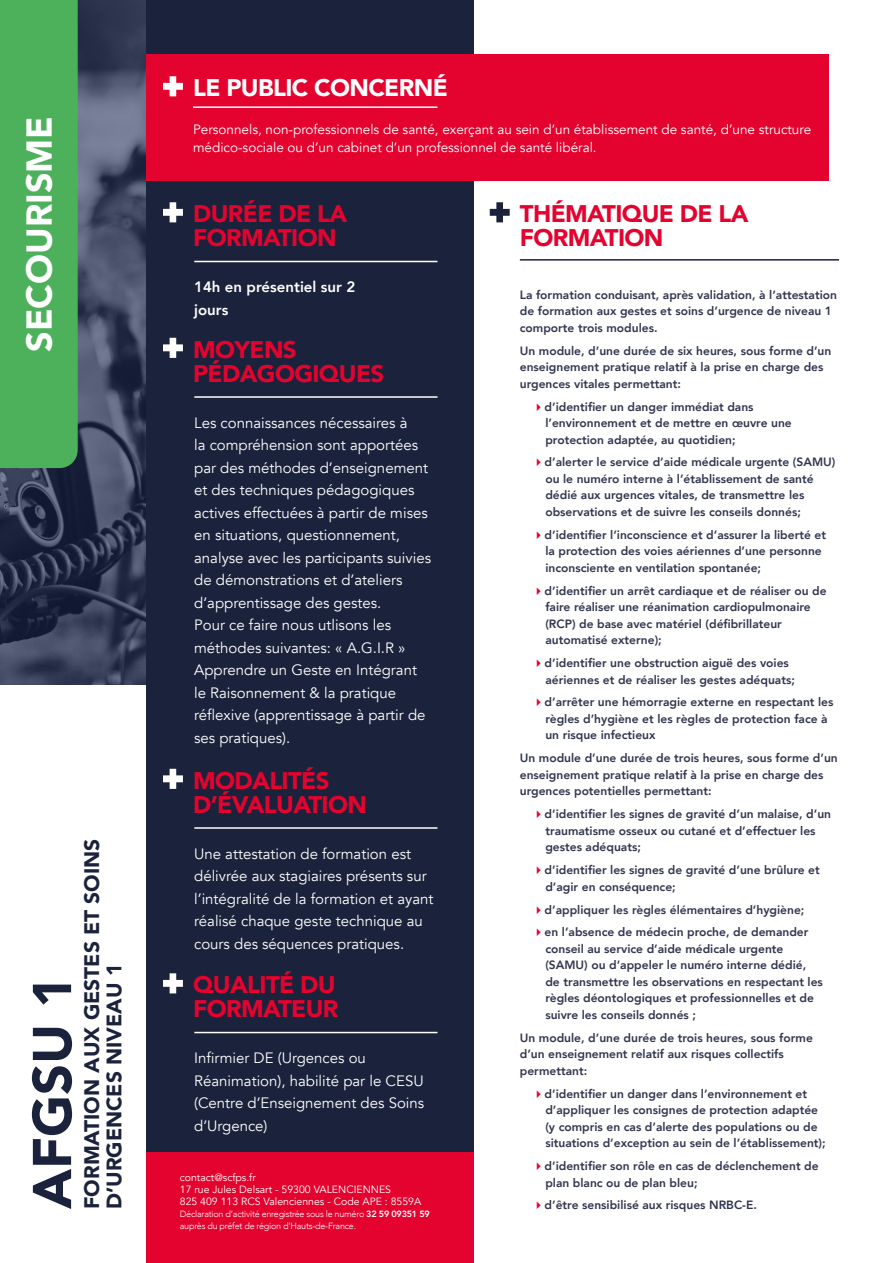
<style>
.page{position:relative;width:893px;height:1263px;background:#fff}
.page>*{position:absolute;margin:0;border:0;box-sizing:border-box;transform-origin:0 0}
.t1{font:900 54px "Avenir";color:#1b233c}
.t2{font:900 36px "Avenir";color:#fff}
.t3{font:900 24px/24px "Avenir";letter-spacing:-.025em;color:#e4032e}
.t4{font:900 24px "Avenir";letter-spacing:-.025em;color:#fff}
.t5{font:900 21px/22.5px "Avenir";color:#1b233c}
.t6{font:15px/22.5px "Avenir";color:#fff}
.t7{font:800 15px/22.5px "Avenir";color:#fff}
.t8{font:13.5px/18px "Avenir";color:#fff}
.t9{font:800 12px/16.5px "Avenir";color:#31364f}
.t10{font:10.5px/12px "Avenir";color:#fff}
.t11{font:300 9px/12px "Avenir";letter-spacing:-.025em;color:#fff}
.s1{font-weight:800}
</style>
<div class="page">
<img style="left:0;top:0;width:147px;height:684px">
<div style="left:147px;top:1152px;width:327px;height:111px;background:#e4032e"></div>
<div style="left:147px;top:0;width:327px;height:1152px;background:#1b233c"></div>
<div style="left:147px;top:54px;width:682px;height:126px;background:#e4032e"></div>
<svg style="left:163px;top:76px;width:20px;height:20px"></svg>
<hr style="left:193px;top:106px;width:244px;height:2px;background:#fff">
<div style="left:0;top:0;width:78px;height:468px;background:#4db05b"></div>
<svg style="left:163px;top:202px;width:20px;height:20px"></svg>
<hr style="left:194px;top:261px;width:243px;height:1px;background:#fff">
<svg style="left:163px;top:338px;width:20px;height:20px"></svg>
<hr style="left:194px;top:396px;width:243px;height:2px;background:#fff">
<svg style="left:163px;top:769px;width:20px;height:20px"></svg>
<hr style="left:194px;top:827px;width:243px;height:2px;background:#fff">
<svg style="left:163px;top:973px;width:20px;height:20px"></svg>
<hr style="left:194px;top:1032px;width:243px;height:1px;background:#fff">
<svg style="left:490px;top:202px;width:20px;height:20px"></svg>
<hr style="left:520px;top:259px;width:319px;height:2px;background:#1b233c">
<h2 class="t2" style="left:8px;top:352px;width:237px;rotate:-90deg">SECOURISME</h2>
<h1 class="t1" style="left:6px;top:1209px;width:235px;rotate:-90deg">AFGSU 1</h1>
<h3 class="t5" style="left:80px;top:1209px;width:372px;rotate:-90deg">FORMATION AUX GESTES ET SOINS<br>D’URGENCES NIVEAU 1</h3>
<h3 class="t4" style="left:193px;top:67px;width:256px">LE PUBLIC CONCERNÉ</h3>
<p class="t8" style="left:193px;top:120px;width:620px">Personnels, non-professionnels de santé, exerçant au sein d’un établissement de santé, d’une structure médico-sociale ou d’un cabinet d’un professionnel de santé libéral.</p>
<h3 class="t3" style="left:193px;top:201px;width:156px">DURÉE DE LA<br>FORMATION</h3>
<p class="t7" style="left:194px;top:276px;width:163px">14h en présentiel sur 2 jours</p>
<h3 class="t3" style="left:193px;top:337px;width:193px">MOYENS<br>PÉDAGOGIQUES</h3>
<p class="t6" style="left:194px;top:412px;width:238px">Les connaissances nécessaires à<br>la compréhension sont apportées par des méthodes d’enseignement et des techniques pédagogiques actives effectuées à partir de mises en situations, questionnement, analyse avec les participants suivies de démonstrations et d’ateliers d’apprentissage des gestes.<br>Pour ce faire nous utlisons les méthodes suivantes: « A.G.I.R »<br>Apprendre un Geste en Intégrant le Raisonnement &amp; la pratique réflexive (apprentissage à partir de ses pratiques).</p>
<h3 class="t3" style="left:193px;top:767px;width:175px">MODALITÉS<br>D’ÉVALUATION</h3>
<p class="t6" style="left:194px;top:843px;width:241px">Une attestation de formation est délivrée aux stagiaires présents sur l’intégralité de la formation et ayant réalisé chaque geste technique au cours des séquences pratiques.</p>
<h3 class="t3" style="left:193px;top:972px;width:147px">QUALITÉ DU<br>FORMATEUR</h3>
<p class="t6" style="left:194px;top:1047px;width:232px">Infirmier DE (Urgences ou<br>Réanimation), habilité par le CESU (Centre d’Enseignement des Soins d’Urgence)</p>
<p class="t10" style="left:180px;top:1171px;width:243px">contact@scfps.fr<br>17 rue Jules Delsart - 59300 VALENCIENNES<br>825 409 113 RCS Valenciennes - Code APE : 8559A</p>
<p class="t11" style="left:180px;top:1207px;width:252px">Déclaration d’activité enregistrée sous le numéro <span class="s1">32 59 09351 59 </span>auprès du préfet de région d’Hauts-de-France.</p>
<h3 class="t3" style="left:520px;top:201px;width:230px">THÉMATIQUE DE LA<br>FORMATION</h3>
<p class="t9" style="left:520px;top:286px;width:319px">La formation conduisant, après validation, à l’attestation de formation aux gestes et soins d’urgence de niveau 1 comporte trois modules.</p>
<p class="t9" style="left:520px;top:342px;width:313px">Un module, d’une durée de six heures, sous forme d’un enseignement pratique relatif à la prise en charge des urgences vitales permettant:</p>
<p class="t9" style="left:545px;top:398px;width:249px">d’identifier un danger immédiat dans l’environnement et de mettre en œuvre une protection adaptée, au quotidien;</p>
<p class="t9" style="left:545px;top:454px;width:292px">d’alerter le service d’aide médicale urgente (SAMU) ou le numéro interne à l’établissement de santé dédié aux urgences vitales, de transmettre les observations et de suivre les conseils donnés;</p>
<p class="t9" style="left:545px;top:526px;width:283px">d’identifier l’inconscience et d’assurer la liberté et la protection des voies aériennes d’une personne inconsciente en ventilation spontanée;</p>
<p class="t9" style="left:545px;top:582px;width:284px">d’identifier un arrêt cardiaque et de réaliser ou de faire réaliser une réanimation cardiopulmonaire (RCP) de base avec matériel (défibrillateur automatisé externe);</p>
<p class="t9" style="left:545px;top:655px;width:252px">d’identifier une obstruction aiguë des voies aériennes et de réaliser les gestes adéquats;</p>
<p class="t9" style="left:545px;top:694px;width:290px">d’arrêter une hémorragie externe en respectant les règles d’hygiène et les règles de protection face à un risque infectieux</p>
<p class="t9" style="left:520px;top:750px;width:319px">Un module d’une durée de trois heures, sous forme d’un enseignement pratique relatif à la prise en charge des urgences potentielles permettant:</p>
<p class="t9" style="left:545px;top:806px;width:288px">d’identifier les signes de gravité d’un malaise, d’un traumatisme osseux ou cutané et d’effectuer les gestes adéquats;</p>
<p class="t9" style="left:545px;top:862px;width:277px">d’identifier les signes de gravité d’une brûlure et d’agir en conséquence;</p>
<p class="t9" style="left:545px;top:898px;width:265px;line-height:22.8px">d’appliquer les règles élémentaires d’hygiène; en l’absence de médecin proche, de demander</p>
<p class="t9" style="left:545px;top:940px;width:279px">conseil au service d’aide médicale urgente (SAMU) ou d’appeler le numéro interne dédié, de transmettre les observations en respectant les règles déontologiques et professionnelles et de suivre les conseils donnés ;</p>
<p class="t9" style="left:520px;top:1029px;width:295px">Un module, d’une durée de trois heures, sous forme d’un enseignement relatif aux risques collectifs permettant:</p>
<p class="t9" style="left:545px;top:1085px;width:283px">d’identifier un danger dans l’environnement et d’appliquer les consignes de protection adaptée (y compris en cas d’alerte des populations ou de situations d’exception au sein de l’établissement);</p>
<p class="t9" style="left:545px;top:1157px;width:276px">d’identifier son rôle en cas de déclenchement de plan blanc ou de plan bleu;</p>
<p class="t9" style="left:545px;top:1197px;width:214px">d’être sensibilisé aux risques NRBC-E.</p>
</div>
